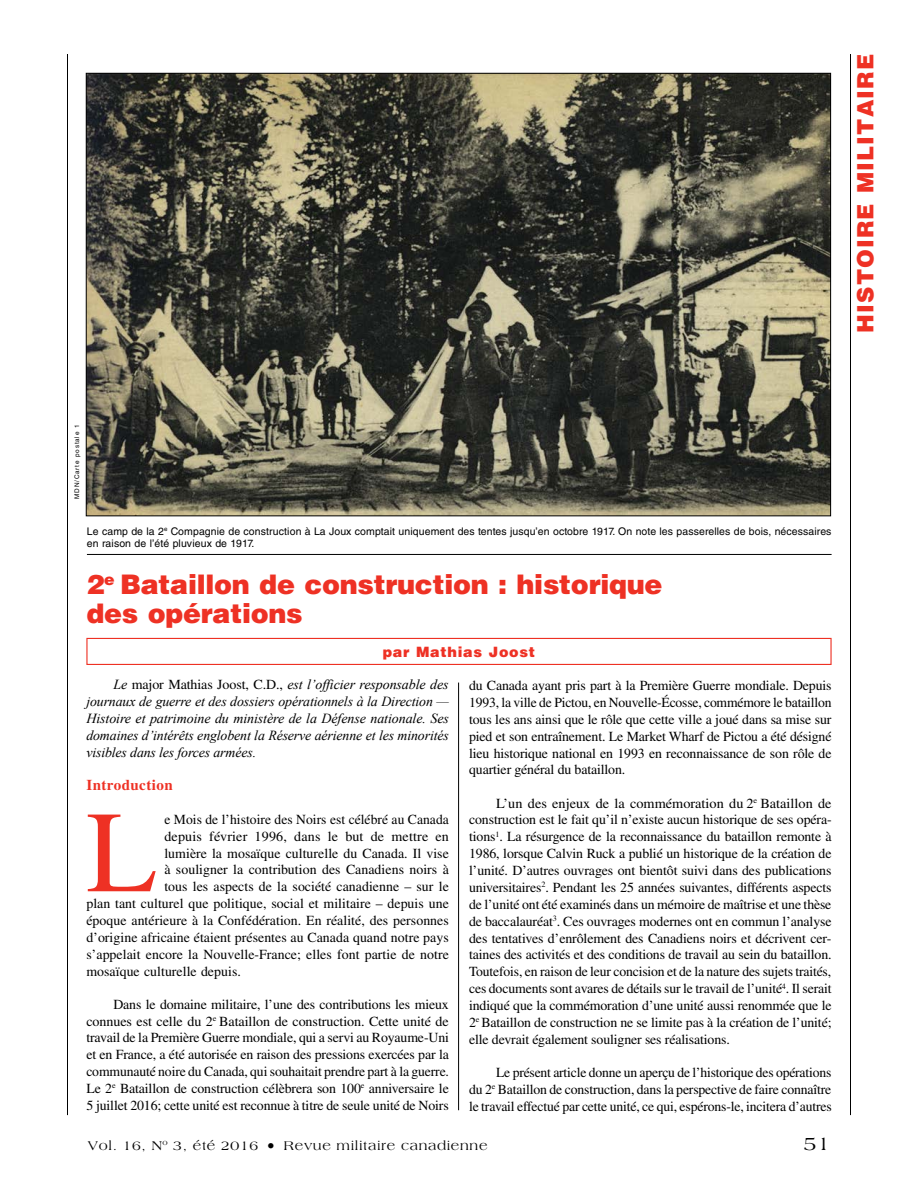
<style>
.page{position:relative;width:918px;height:1188px;background:#fff}
.page>*{position:absolute;margin:0;border:0;box-sizing:border-box;transform-origin:0 0}
.t1{font:115.8px "Times LT Std";color:#ee3124}
.t2{font:900 27px/28.5px "Helvetica LT Std";letter-spacing:-.01em;color:#ee3124}
.t3{font:900 22.5px "Helvetica LT Std";letter-spacing:.05em;color:#ee3124}
.t4{font:19.5px "Americana Std";color:#000}
.t5{font:700 15px "Times LT Std";letter-spacing:.03em;color:#ee3124}
.t6{font:900 14.25px "Helvetica LT Std";letter-spacing:.05em;color:#ee3124}
.t7{font:13.8px/16.8px "Times LT Std";color:#000;text-align:justify}
.t8{font:italic 13.8px/16.8px "Times New Roman";letter-spacing:-.01em;color:#000;text-align:justify}
.t9{font:13.5px "Americana Std";letter-spacing:.05em;color:#000}
.t10{font:10.5px/12.8px "Helvetica LT Std";letter-spacing:.01em;color:#000}
.t11{font:6.3px "Helvetica LT Std";letter-spacing:.125em;color:#000}
.s1{font-family:"Times LT Std";font-style:normal}
.s2{font-size:16.5px}
</style>
<div class="page">
<hr style="left:850px;top:54px;width:1px;height:1061px;background:#000">
<hr style="left:67px;top:54px;width:1px;height:1061px;background:#000">
<div style="left:86px;top:638px;width:746px;height:27px;border:1px solid #ee3124"></div>
<hr style="left:458px;top:683px;width:1px;height:427px;background:#000">
<img style="left:88px;top:75px;width:741px;height:439px">
<hr style="left:87px;top:554px;width:745px;height:1px;background:#000">
<h3 class="t3" style="left:851px;top:333px;width:280px;rotate:-90deg">HISTOIRE MILITAIRE</h3>
<p class="t11" style="left:73px;top:499px;width:76px;rotate:-90deg">MDN/Carte postale 1</p>
<p class="t10" style="left:87px;top:524px;width:746px">Le camp de la 2<sup>e</sup> Compagnie de construction à La Joux comptait uniquement des tentes jusqu’en octobre 1917. On note les passerelles de bois, nécessaires en raison de l’été pluvieux de 1917.</p>
<h2 class="t2" style="left:86px;top:570px;width:578px">2<sup>e</sup> Bataillon de construction : historique des opérations</h2>
<p class="t6" style="left:383px;top:642px;width:154px">par Mathias Joost</p>
<p class="t8" style="left:86px;top:676px;width:364px;text-indent:27px">Le <span class="s1">major Mathias Joost, C.D.,</span> est l’officier responsable des journaux de guerre et des dossiers opérationnels à la Direction — Histoire et patrimoine du ministère de la Défense nationale. Ses domaines d’intérêts englobent la Réserve aérienne et les minorités visibles dans les forces armées.</p>
<p class="t5" style="left:86px;top:776px;width:88px">Introduction</p>
<h1 class="t1" style="left:86px;top:787px;width:72px">L</h1>
<p class="t7" style="left:164px;top:811px;width:286px">e Mois de l’histoire des Noirs est célébré au Canada</p>
<p class="t7" style="left:469px;top:677px;width:364px">du Canada ayant pris part à la Première Guerre mondiale. Depuis 1993, la ville de Pictou, en Nouvelle-Écosse, commémore le bataillon tous les ans ainsi que le rôle que cette ville a joué dans sa mise sur pied et son entraînement. Le Market Wharf de Pictou a été désigné lieu historique national en 1993 en reconnaissance de son rôle de quartier général du bataillon.</p>
<p class="t7" style="left:469px;top:794px;width:364px;text-indent:27px">L’un des enjeux de la commémoration du 2<sup>e</sup> Bataillon de construction est le fait qu’il n’existe aucun historique de ses opéra&shy;tions<sup>1</sup>. La résurgence de la reconnaissance du bataillon remonte à 1986, lorsque Calvin Ruck a publié un historique de la création de l’unité. D’autres ouvrages ont bientôt suivi dans des publications universitaires<sup>2</sup>. Pendant les 25 années suivantes, différents aspects de l’unité ont été examinés dans un mémoire de maîtrise et une thèse de baccalauréat<sup>3</sup>. Ces ouvrages modernes ont en commun l’analyse des tentatives d’enrôlement des Canadiens noirs et décrivent cer&shy;taines des activités et des conditions de travail au sein du bataillon.<br>Toutefois, en raison de leur concision et de la nature des sujets traités, ces documents sont avares de détails sur le travail de l’unité<sup>4</sup>. Il serait indiqué que la commémoration d’une unité aussi renommée que le 2<sup>e</sup> Bataillon de construction ne se limite pas à la création de l’unité; elle devrait également souligner ses réalisations.</p>
<p class="t7" style="left:469px;top:1064px;width:364px;text-indent:27px">Le présent article donne un aperçu de l’historique des opérations du 2<sup>e</sup> Bataillon de construction, dans la perspective de faire connaître le travail effectué par cette unité, ce qui, espérons-le, incitera d’autres</p>
<p class="t7" style="left:164px;top:828px;width:286px">depuis février 1996, dans le but de mettre en</p>
<p class="t7" style="left:164px;top:844px;width:286px">lumière la mosaïque culturelle du Canada. Il vise</p>
<p class="t7" style="left:164px;top:861px;width:286px">à souligner la contribution des Canadiens noirs à</p>
<p class="t7" style="left:164px;top:878px;width:286px">tous les aspects de la société canadienne – sur le</p>
<p class="t7" style="left:86px;top:895px;width:364px">plan tant culturel que politique, social et militaire – depuis une</p>
<p class="t7" style="left:86px;top:912px;width:364px">époque antérieure à la Confédération. En réalité, des personnes</p>
<p class="t7" style="left:86px;top:929px;width:364px">d’origine africaine étaient présentes au Canada quand notre pays</p>
<p class="t7" style="left:86px;top:946px;width:364px">s’appelait encore la Nouvelle-France; elles font partie de notre</p>
<p class="t7" style="left:86px;top:963px;width:156px">mosaïque culturelle depuis.</p>
<p class="t7" style="left:86px;top:996px;width:364px;text-indent:27px">Dans le domaine militaire, l’une des contributions les mieux connues est celle du 2<sup>e</sup> Bataillon de construction. Cette unité de travail de la Première Guerre mondiale, qui a servi au Royaume-Uni et en France, a été autorisée en raison des pressions exercées par la communauté noire du Canada, qui souhaitait prendre part à la guerre.<br>Le 2<sup>e</sup> Bataillon de construction célèbrera son 100<sup>e</sup> anniversaire le 5 juillet 2016; cette unité est reconnue à titre de seule unité de Noirs</p>
<p class="t9" style="left:88px;top:1138px;width:401px">Vol. 16, N<sup>o</sup> 3, été 2016 <span class="s2">•</span> Revue militaire canadienne</p>
<h3 class="t4" style="left:804px;top:1132px;width:28px">51</h3>
</div>
